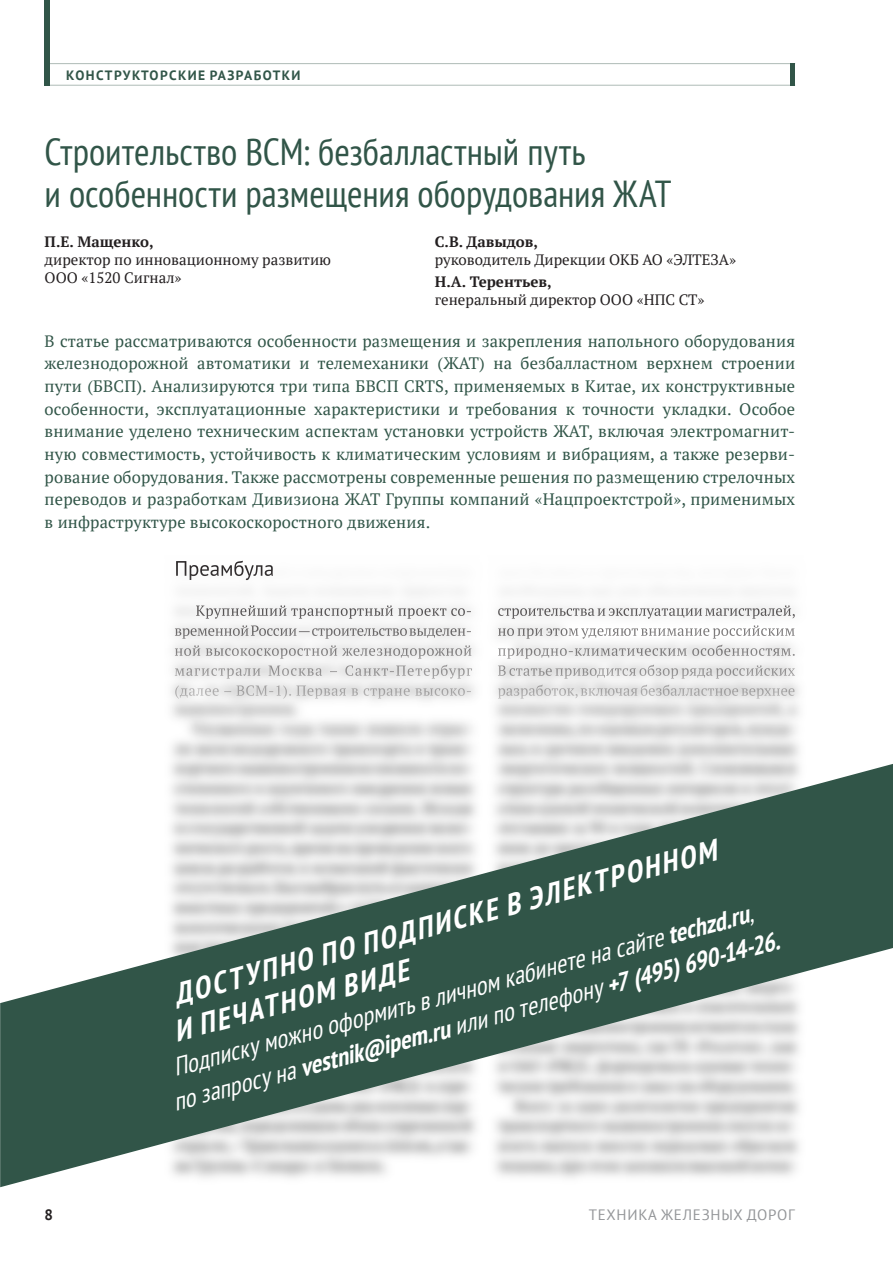
<style>
.page{position:relative;width:893px;height:1263px;background:#fff}
.page>*{position:absolute;margin:0;border:0;box-sizing:border-box;transform-origin:0 0}
._01_заголовок{font:condensed 37.5px/42px "PT Sans";color:#315548}
._01_заголовок-2{font:italic 700 condensed 30px/36px "PT Sans";color:#fff}
._01_заголовок-3{font:italic condensed 25.5px/33px "PT Sans";color:#fff;text-align:center}
.article_lead{font:16.5px/22.6px "PT Serif";letter-spacing:.01em;color:#315548;text-align:justify}
.author_names{font:15px/18px "PT Serif";color:#231f20}
.t1{font:15px "PT Sans";letter-spacing:.05em;color:#939598}
.t2{font:700 15px "PT Sans";color:#231f20}
.t3{font:700 13.5px "PT Sans";letter-spacing:.105em;color:#315548}
.s1{font-weight:700}
</style>
<div class="page">
<hr style="left:50px;top:85px;width:745px;height:1px;background:#aebbb6">
<hr style="left:50px;top:63px;width:745px;height:1px;background:#aebbb6">
<div style="left:45px;top:0;width:5px;height:86px;background:#315548"></div>
<div style="left:790px;top:63px;width:5px;height:23px;background:#315548"></div>
<img style="left:0;top:560px;width:800px;height:628px">
<svg style="left:0;top:764px;width:893px;height:423px"></svg>
<p class="t3" style="left:66px;top:66px;width:236px">КОНСТРУКТОРСКИЕ РАЗРАБОТКИ</p>
<p class="_01_заголовок" style="left:45px;top:130px;width:628px">Строительство ВСМ: безбалластный путь<br>и особенности размещения оборудования ЖАТ</p>
<p class="author_names" style="left:45px;top:232px;width:288px"><span class="s1">П.Е. Мащенко,<br></span>директор по инновационному развитию<br>ООО «1520 Сигнал»</p>
<p class="author_names" style="left:435px;top:232px;width:303px"><span class="s1">С.В. Давыдов,<br></span>руководитель Дирекции ОКБ АО «ЭЛТЕЗА»</p>
<p class="author_names" style="left:435px;top:273px;width:271px"><span class="s1">Н.А. Терентьев,<br></span>генеральный директор ООО «НПС СТ»</p>
<p class="article_lead" style="left:45px;top:329px;width:752px">В статье рассматриваются особенности размещения и закрепления напольного оборудования железнодорожной автоматики и телемеханики (ЖАТ) на безбалластном верхнем строении пути (БВСП). Анализируются три типа БВСП CRTS, применяемых в Китае, их конструктивные особенности, эксплуатационные характеристики и требования к точности укладки. Особое внимание уделено техническим аспектам установки устройств ЖАТ, включая электромагнит&shy;ную совместимость, устойчивость к климатическим условиям и вибрациям, а также резерви&shy;рование оборудования. Также рассмотрены современные решения по размещению стрелочных переводов и разработкам Дивизиона ЖАТ Группы компаний «Нацпроектстрой», применимых в инфраструктуре высокоскоростного движения.</p>
<p class="_01_заголовок-2" style="left:160px;top:979px;width:572px;text-indent:10px;rotate:-15deg">ДОСТУПНО ПО ПОДПИСКЕ В ЭЛЕКТРОННОМ<br>И ПЕЧАТНОМ ВИДЕ</p>
<p class="_01_заголовок-3" style="left:160px;top:1053px;width:628px;rotate:-15deg">Подписку можно оформить в личном кабинете на сайте <span class="s1">techzd.ru</span>, по запросу на <span class="s1">vestnik@ipem.ru</span> или по телефону <span class="s1">+7 (495) 690-14-26.</span></p>
<p class="t2" style="left:45px;top:1205px;width:10px">8</p>
<p class="t1" style="left:589px;top:1205px;width:208px">ТЕХНИКА ЖЕЛЕЗНЫХ ДОРОГ</p>
</div>
